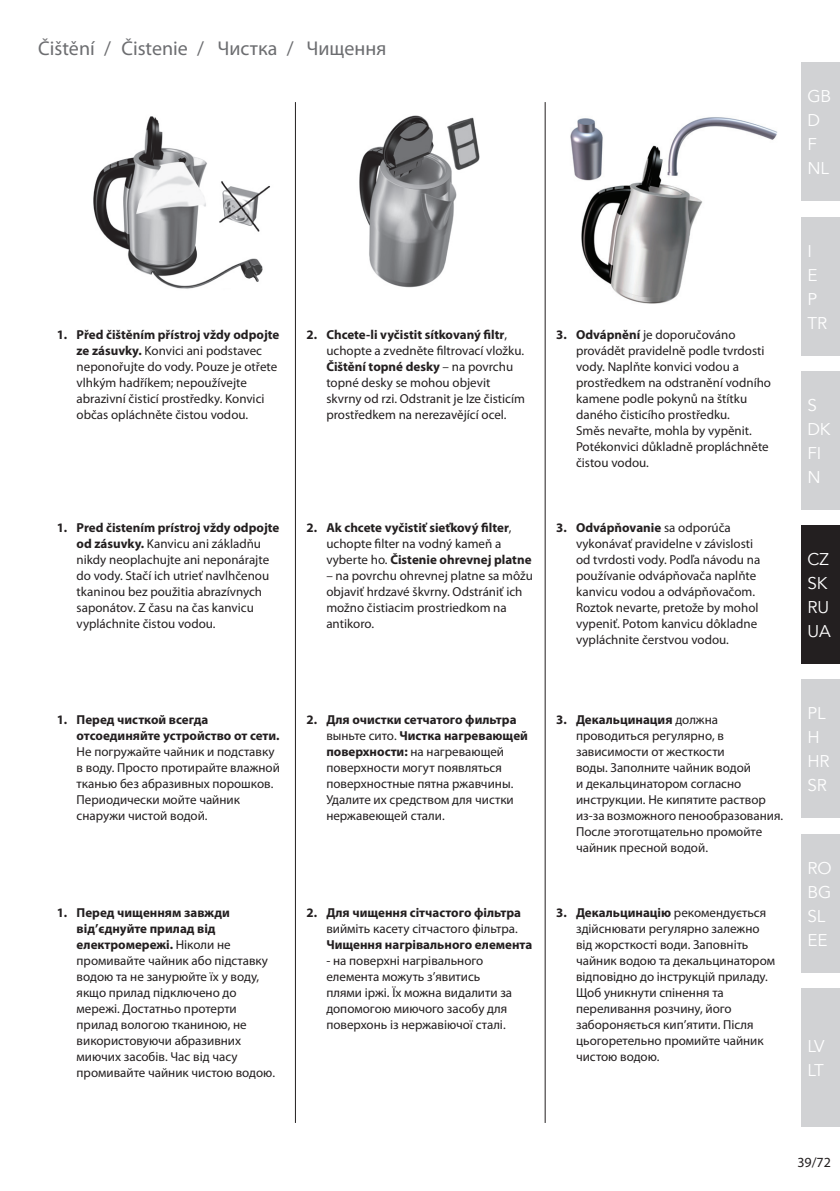
<style>
.page{position:relative;width:840px;height:1191px;background:#fff}
.page>*{position:absolute;margin:0;border:0;box-sizing:border-box;transform-origin:0 0}
.t1{font:20px "Myriad Pro";color:#6c6d70}
.t2{font:17px/24px "Avenir LT";color:#fff}
.t3{font:14px "Myriad Pro";color:#231f20}
.t4{font:13px/16px "Myriad Pro";color:#231f20}
.t5{font:700 13px/16px "Myriad Pro";color:#231f20}
.s1{font-weight:700}
.s2{font-weight:400}
</style>
<div class="page">
<div style="left:801px;top:62px;width:38px;height:139px;background:#d1d2d4"></div>
<div style="left:801px;top:217px;width:38px;height:138px;background:#d1d2d4"></div>
<div style="left:801px;top:371px;width:38px;height:139px;background:#d1d2d4"></div>
<div style="left:801px;top:525px;width:38px;height:139px;background:#231f20"></div>
<div style="left:801px;top:679px;width:38px;height:139px;background:#d1d2d4"></div>
<div style="left:801px;top:833px;width:38px;height:139px;background:#d1d2d4"></div>
<div style="left:801px;top:988px;width:38px;height:138px;background:#d1d2d4"></div>
<hr style="left:295px;top:102px;width:1px;height:1021px;background:#231f20">
<hr style="left:544px;top:102px;width:1px;height:1021px;background:#231f20">
<img style="left:93px;top:116px;width:177px;height:173px">
<img style="left:359px;top:115px;width:121px;height:173px">
<img style="left:570px;top:117px;width:208px;height:187px">
<h1 class="t1" style="left:38px;top:36px;width:74px">Čištění /</h1>
<h1 class="t1" style="left:121px;top:36px;width:84px">Čistenie /</h1>
<h1 class="t1" style="left:217px;top:36px;width:77px">Чистка /</h1>
<h1 class="t1" style="left:306px;top:36px;width:81px">Чищення</h1>
<h2 class="t2" style="left:806px;top:85px;width:25px">GB<br>D<br>F<br>NL</h2>
<p class="t4" style="left:77px;top:326px;width:204px;text-indent:-20px"><span class="s1">1. Před čištěním přístroj vždy odpojte ze zásuvky.</span> Konvici ani podstavec neponořujte do vody. Pouze je otřete vlhkým hadříkem; nepoužívejte abrazivní čisticí prostředky. Konvici občas opláchněte čistou vodou.</p>
<p class="t4" style="left:326px;top:326px;width:200px;text-indent:-20px"><span class="s1">2. Chcete-li vyčistit sítkovaný filtr</span>, uchopte a zvedněte filtrovací vložku.<br><span class="s1">Čištění topné desky</span> – na povrchu topné desky se mohou objevit skvrny od rzi. Odstranit je lze čisticím prostředkem na nerezavějící ocel.</p>
<p class="t4" style="left:575px;top:326px;width:196px;text-indent:-20px"><span class="s1">3. Odvápnění</span> je doporučováno provádět pravidelně podle tvrdosti vody. Naplňte konvici vodou a prostředkem na odstranění vodního kamene podle pokynů na štítku daného čisticího prostředku.<br>Směs nevařte, mohla by vypěnit.<br>Potékonvici důkladně propláchněte čistou vodou.</p>
<p class="t4" style="left:77px;top:519px;width:204px;text-indent:-20px"><span class="s1">1. Pred čistením prístroj vždy odpojte od zásuvky.</span> Kanvicu ani základňu nikdy neoplachujte ani neponárajte do vody. Stačí ich utrieť navlhčenou tkaninou bez použitia abrazívnych saponátov. Z času na čas kanvicu vypláchnite čistou vodou.</p>
<p class="t5" style="left:326px;top:519px;width:206px;text-indent:-20px">2. Ak chcete vyčistiť sieťkový filter<span class="s2">, uchopte filter na vodný kameň a vyberte ho.</span> Čistenie ohrevnej platne</p>
<p class="t4" style="left:326px;top:567px;width:208px">– na povrchu ohrevnej platne sa môžu objaviť hrdzavé škvrny. Odstrániť ich možno čistiacim prostriedkom na antikoro.</p>
<p class="t4" style="left:575px;top:519px;width:186px;text-indent:-20px"><span class="s1">3. Odvápňovanie</span> sa odporúča vykonávať pravidelne v závislosti od tvrdosti vody. Podľa návodu na používanie odvápňovača naplňte kanvicu vodou a odvápňovačom.<br>Roztok nevarte, pretože by mohol vypeniť. Potom kanvicu dôkladne vypláchnite čerstvou vodou.</p>
<p class="t5" style="left:77px;top:711px;width:204px;text-indent:-20px">1. Перед чисткой всегда отсоединяйте устройство от сети.</p>
<p class="t4" style="left:77px;top:744px;width:205px">Не погружайте чайник и подставку в воду. Просто протирайте влажной тканью без абразивных порошков.<br>Периодически мойте чайник снаружи чистой водой.</p>
<p class="t4" style="left:326px;top:712px;width:203px;text-indent:-20px"><span class="s1">2. Для очистки сетчатого фильтра </span>выньте сито. <span class="s1">Чистка нагревающей поверхности:</span> на нагревающей поверхности могут появляться поверхностные пятна ржавчины.<br>Удалите их средством для чистки нержавеющей стали.</p>
<p class="t4" style="left:575px;top:712px;width:208px;text-indent:-20px"><span class="s1">3. Декальцинация</span> должна проводиться регулярно, в зависимости от жесткости<br>воды. Заполните чайник водой<br>и декальцинатором согласно инструкции. Не кипятите раствор из-за возможного пенообразования.<br>После этоготщательно промойте чайник пресной водой.</p>
<p class="t4" style="left:77px;top:904px;width:200px;text-indent:-20px"><span class="s1">1. Перед чищенням завжди від’єднуйте прилад від електромережі.</span> Ніколи не промивайте чайник або підставку водою та не занурюйте їх у воду, якщо прилад підключено до мережі. Достатньо протерти прилад вологою тканиною, не використовуючи абразивних миючих засобів. Час від часу промивайте чайник чистою водою.</p>
<p class="t5" style="left:306px;top:904px;width:216px">2. Для чищення сітчастого фільтра</p>
<p class="t4" style="left:326px;top:920px;width:193px">вийміть касету сітчастого фільтра.</p>
<p class="t5" style="left:326px;top:936px;width:207px">Чищення нагрівального елемента</p>
<p class="t4" style="left:326px;top:952px;width:187px">- на поверхні нагрівального елемента можуть з’явитись плями іржі. Їх можна видалити за допомогою миючого засобу для поверхонь із нержавіючої сталі.</p>
<p class="t4" style="left:575px;top:904px;width:200px;text-indent:-20px"><span class="s1">3. Декальцинацію</span> рекомендується здійснювати регулярно залежно від жорсткості води. Заповніть чайник водою та декальцинатором відповідно до інструкцій приладу.<br>Щоб уникнути спінення та переливання розчину, його забороняється кип’ятити. Після цьогоретельно промийте чайник чистою водою.</p>
<h2 class="t2" style="left:806px;top:239px;width:21px">I<br>E<br>P<br>TR</h2>
<h2 class="t2" style="left:806px;top:393px;width:25px">S<br>DK<br>FI<br>N</h2>
<h2 class="t2" style="left:806px;top:547px;width:25px">CZ<br>SK<br>RU<br>UA</h2>
<h2 class="t2" style="left:806px;top:702px;width:24px">PL<br>H<br>HR<br>SR</h2>
<h2 class="t2" style="left:806px;top:856px;width:26px">RO<br>BG<br>SL<br>EE</h2>
<h2 class="t2" style="left:806px;top:1034px;width:19px">LV<br>LT</h2>
<p class="t3" style="left:797px;top:1154px;width:35px">39/72</p>
</div>
